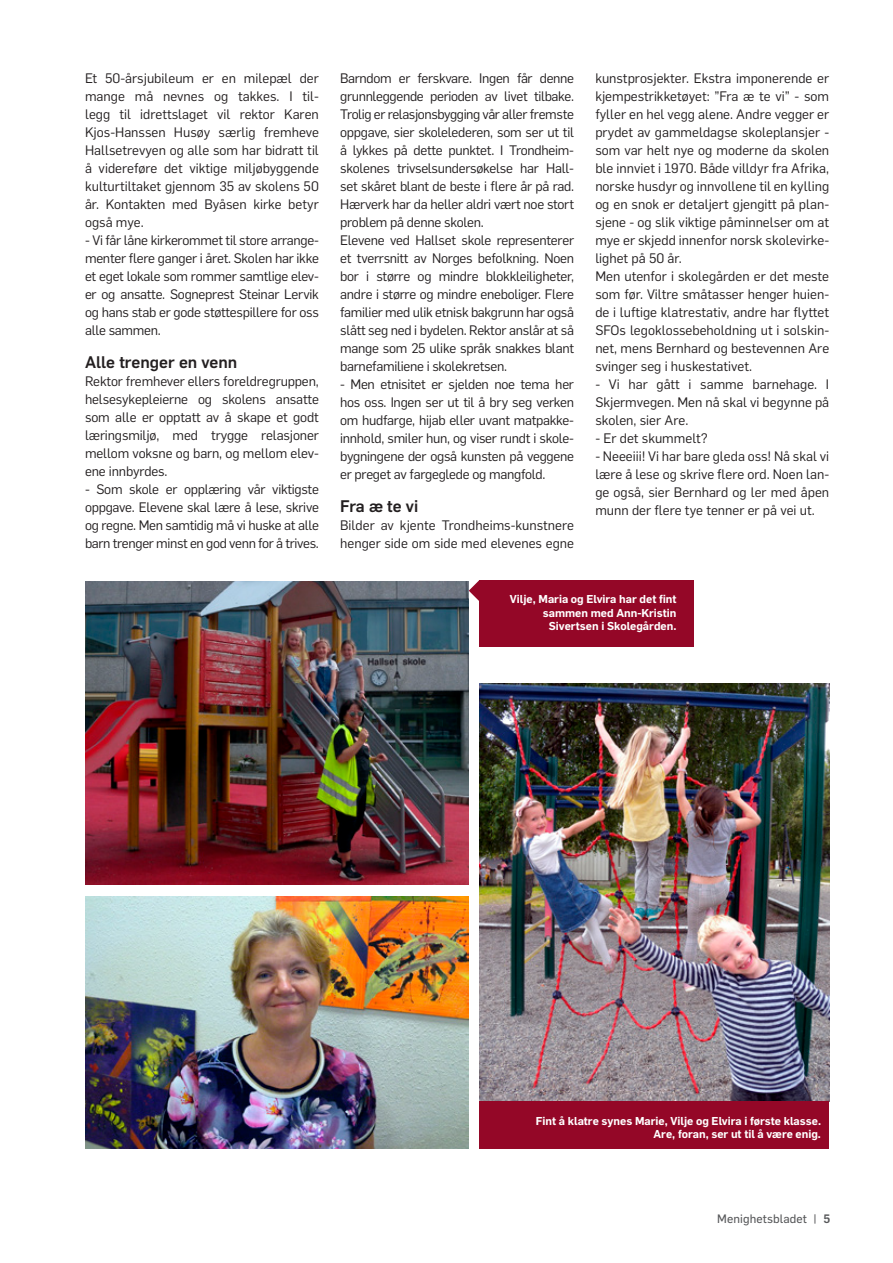
<style>
.page{position:relative;width:893px;height:1263px;background:#fff}
.page>*{position:absolute;margin:0;border:0;box-sizing:border-box;transform-origin:0 0}
.t1{font:500 16.5px "Flama";color:#231f20}
.t2{font:13.5px/18px "Flama";letter-spacing:-.01em;color:#231f20;text-align:justify}
.t3{font:12px "Flama Basic";letter-spacing:.01em;color:#57585a}
.t4{font:600 11.25px/13.5px "Flama";color:#fff;text-align:right}
.s1{font-family:"Flama";font-weight:500}
</style>
<div class="page">
<img style="left:85px;top:581px;width:384px;height:303px">
<img style="left:85px;top:896px;width:384px;height:253px">
<img style="left:479px;top:683px;width:350px;height:419px">
<div style="left:479px;top:1102px;width:350px;height:47px;background:#940727"></div>
<div style="left:479px;top:580px;width:215px;height:67px;background:#940727"></div>
<svg style="left:469px;top:580px;width:10px;height:21px"></svg>
<p class="t2" style="left:85px;top:68px;width:235px">Et 50-årsjubileum er en milepæl der mange må nevnes og takkes. I til&shy;legg til idrettslaget vil rektor Karen Kjos-Hanssen Husøy særlig fremheve Hallsetrevyen og alle som har bidratt til å videreføre det viktige miljøbyggende kulturtiltaket gjennom 35 av skolens 50 år. Kontakten med Byåsen kirke betyr også mye.</p>
<p class="t2" style="left:85px;top:230px;width:235px">- Vi får låne kirkerommet til store arrange&shy;menter flere ganger i året. Skolen har ikke et eget lokale som rommer samtlige elev&shy;er og ansatte. Sogneprest Steinar Lervik og hans stab er gode støttespillere for oss alle sammen.</p>
<p class="t1" style="left:85px;top:350px;width:154px">Alle trenger en venn</p>
<p class="t2" style="left:85px;top:371px;width:235px">Rektor fremhever ellers foreldregruppen, helsesykepleierne og skolens ansatte som alle er opptatt av å skape et godt læringsmiljø, med trygge relasjoner mellom voksne og barn, og mellom elev&shy;ene innbyrdes.</p>
<p class="t2" style="left:85px;top:479px;width:235px">- Som skole er opplæring vår viktigste oppgave. Elevene skal lære å lese, skrive og regne. Men samtidig må vi huske at alle barn trenger minst en god venn for å trives.</p>
<p class="t2" style="left:340px;top:68px;width:235px;text-align:left">Barndom er ferskvare. Ingen får denne grunnleggende perioden av livet tilbake.<br>Trolig er relasjonsbygging vår aller fremste oppgave, sier skolelederen, som ser ut til å lykkes på dette punktet. I Trondheim&shy;skolenes trivselsundersøkelse har Hall&shy;set skåret blant de beste i flere år på rad.<br>Hærverk har da heller aldri vært noe stort problem på denne skolen.<br>Elevene ved Hallset skole representerer et tverrsnitt av Norges befolkning. Noen bor i større og mindre blokkleiligheter, andre i større og mindre eneboliger. Flere familier med ulik etnisk bakgrunn har også slått seg ned i bydelen. Rektor anslår at så mange som 25 ulike språk snakkes blant barnefamiliene i skolekretsen.</p>
<p class="t2" style="left:340px;top:374px;width:235px">- Men etnisitet er sjelden noe tema her hos oss. Ingen ser ut til å bry seg verken om hudfarge, hijab eller uvant matpakke&shy;innhold, smiler hun, og viser rundt i skole&shy;bygningene der også kunsten på veggene er preget av fargeglede og mangfold.</p>
<p class="t1" style="left:340px;top:494px;width:80px">Fra æ te vi</p>
<p class="t2" style="left:340px;top:515px;width:235px">Bilder av kjente Trondheims-kunstnere henger side om side med elevenes egne</p>
<p class="t2" style="left:595px;top:68px;width:235px;text-align:left">kunstprosjekter. Ekstra imponerende er kjempestrikketøyet: ”Fra æ te vi” - som fyller en hel vegg alene. Andre vegger er prydet av gammeldagse skoleplansjer - som var helt nye og moderne da skolen ble innviet i 1970. Både villdyr fra Afrika, norske husdyr og innvollene til en kylling og en snok er detaljert gjengitt på plan&shy;sjene - og slik viktige påminnelser om at mye er skjedd innenfor norsk skolevirke&shy;lighet på 50 år.<br>Men utenfor i skolegården er det meste som før. Viltre småtasser henger huien&shy;de i luftige klatrestativ, andre har flyttet SFOs legoklossebeholdning ut i solskin&shy;net, mens Bernhard og bestevennen Are svinger seg i huskestativet.</p>
<p class="t2" style="left:595px;top:374px;width:235px">- Vi har gått i samme barnehage. I Skjermvegen. Men nå skal vi begynne på skolen, sier Are.</p>
<p class="t2" style="left:595px;top:428px;width:114px">- Er det skummelt?</p>
<p class="t2" style="left:595px;top:446px;width:235px">- Neeeiii! Vi har bare gleda oss! Nå skal vi lære å lese og skrive flere ord. Noen lan&shy;ge også, sier Bernhard og ler med åpen munn der flere tye tenner er på vei ut.</p>
<p class="t4" style="left:510px;top:592px;width:168px">Vilje, Maria og Elvira har det fint sammen med Ann-Kristin<br>Sivertsen i Skolegården.</p>
<p class="t4" style="left:536px;top:1113px;width:287px">Fint å klatre synes Marie, Vilje og Elvira i første klasse.<br>Are, foran, ser ut til å være enig.</p>
<p class="t3" style="left:717px;top:1211px;width:115px">Menighetsbladet | <span class="s1">5</span></p>
</div>
